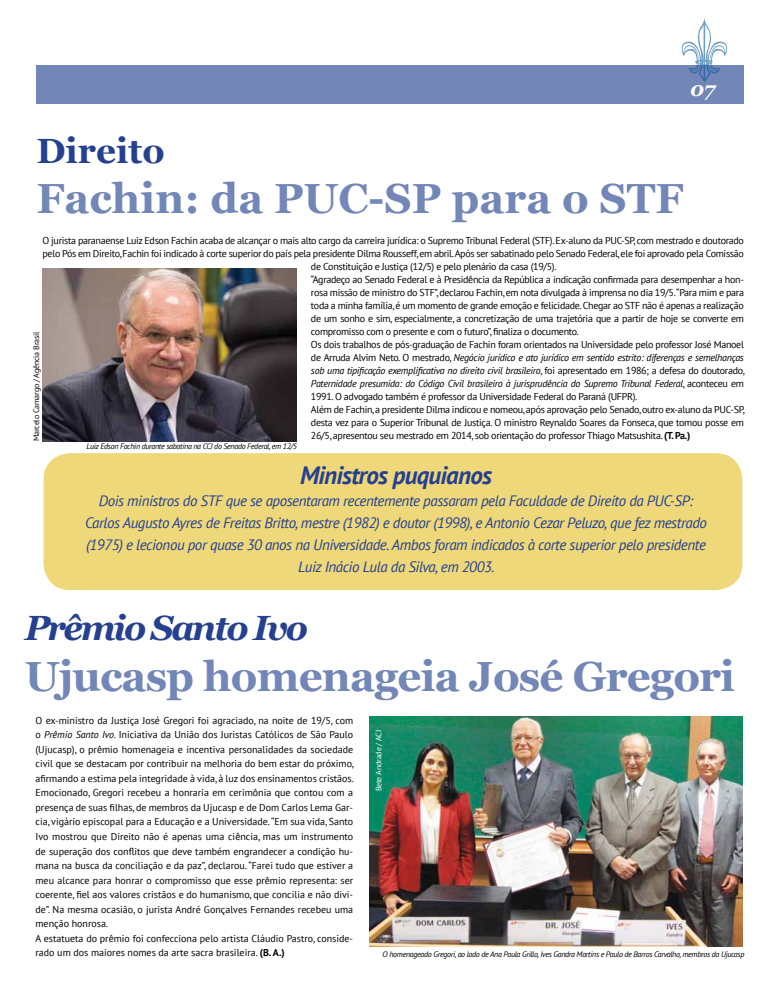
<style>
.page{position:relative;width:780px;height:993px;background:#fff}
.page>*{position:absolute;margin:0;border:0;box-sizing:border-box;transform-origin:0 0}
.t1{font:700 42px "Georgia";letter-spacing:-.02em;color:#7286b8}
.t2{font:700 42px "Georgia";color:#7286b8}
.t3{font:italic 700 35px "Georgia";letter-spacing:-.065em;color:#25408f}
.t4{font:700 35px "Georgia";color:#25408f}
.t5{font:italic 700 25px "PT Sans";letter-spacing:-.03em;color:#25408f}
.t6{font:italic 700 20px "Georgia";color:#fff}
.t7{font:italic 15px/22px "PT Sans";letter-spacing:-.03em;color:#25408f;text-align:center}
.t8{font:10px "PT Sans";letter-spacing:-.03em;color:#000}
.t9{font:10px/14.5px "PT Sans";color:#000}
.t10{font:italic 10px "PT Sans";letter-spacing:-.03em;color:#000}
.t11{font:italic 8px "PT Sans";letter-spacing:-.04em;color:#000}
.t12{font:8px "PT Sans";letter-spacing:-.02em;color:#000}
.t13{font:8px "PT Sans";letter-spacing:-.02em;color:#fff}
.s1{font-style:normal}
.s2{font-weight:700}
.s3{font-style:italic}
</style>
<div class="page">
<img style="left:370px;top:716px;width:372px;height:229px">
<img style="left:43px;top:269px;width:254px;height:172px">
<div style="left:36px;top:66px;width:708px;height:38px;background:#7286b8"></div>
<svg style="left:680px;top:19px;width:48px;height:63px"></svg>
<div style="left:43px;top:453px;width:699px;height:137px;background:#eed879;border-radius:27px"></div>
<h3 class="t6" style="left:690px;top:76px;width:27px">07</h3>
<h2 class="t4" style="left:36px;top:128px;width:130px">Direito</h2>
<h1 class="t2" style="left:36px;top:171px;width:649px">Fachin: da PUC-SP para o STF</h1>
<p class="t8" style="left:43px;top:234px;width:703px">O jurista paranaense Luiz Edson Fachin acaba de alcançar o mais alto cargo da carreira jurídica: o Supremo Tribunal Federal (STF). Ex-aluno da PUC-SP, com mestrado e doutorado</p>
<p class="t8" style="left:43px;top:247px;width:702px">pelo Pós em Direito, Fachin foi indicado à corte superior do país pela presidente Dilma Rousseff, em abril. Após ser sabatinado pelo Senado Federal, ele foi aprovado pela Comissão</p>
<p class="t8" style="left:311px;top:260px;width:247px">de Constituição e Justiça (12/5) e pelo plenário da casa (19/5).</p>
<p class="t8" style="left:311px;top:273px;width:434px">“Agradeço ao Senado Federal e à Presidência da República a indicação confirmada para desempenhar a hon-</p>
<p class="t8" style="left:311px;top:286px;width:434px">rosa missão de ministro do STF”, declarou Fachin, em nota divulgada à imprensa no dia 19/5.“Para mim e para</p>
<p class="t8" style="left:311px;top:299px;width:434px">toda a minha família, é um momento de grande emoção e felicidade. Chegar ao STF não é apenas a realização</p>
<p class="t8" style="left:311px;top:312px;width:434px">de um sonho e sim, especialmente, a concretização de uma trajetória que a partir de hoje se converte em</p>
<p class="t8" style="left:311px;top:325px;width:269px">compromisso com o presente e com o futuro”, finaliza o documento.</p>
<p class="t8" style="left:311px;top:338px;width:434px">Os dois trabalhos de pós-graduação de Fachin foram orientados na Universidade pelo professor José Manoel</p>
<p class="t10" style="left:311px;top:351px;width:434px"><span class="s1">de Arruda Alvim Neto. O mestrado,</span> Negócio jurídico e ato jurídico em sentido estrito: diferenças e semelhanças</p>
<p class="t10" style="left:311px;top:364px;width:435px">sob uma tipificação exemplificativa no direito civil brasileiro<span class="s1">, foi apresentado em 1986; a defesa do doutorado,</span></p>
<p class="t10" style="left:311px;top:377px;width:434px">Paternidade presumida: do Código Civil brasileiro à jurisprudência do Supremo Tribunal Federal<span class="s1">, aconteceu em</span></p>
<p class="t8" style="left:311px;top:390px;width:328px">1991. O advogado também é professor da Universidade Federal do Paraná (UFPR).</p>
<p class="t8" style="left:311px;top:403px;width:435px">Além de Fachin, a presidente Dilma indicou e nomeou, após aprovação pelo Senado, outro ex-aluno da PUC-SP,</p>
<p class="t8" style="left:311px;top:416px;width:434px">desta vez para o Superior Tribunal de Justiça. O ministro Reynaldo Soares da Fonseca, que tomou posse em</p>
<p class="t8" style="left:311px;top:429px;width:381px">26/5, apresentou seu mestrado em 2014, sob orientação do professor Thiago Matsushita. <span class="s2">(T. Pa.)</span></p>
<p class="t12" style="left:31px;top:441px;width:111px;rotate:-90deg">Marcelo Camargo / Agência Brasil</p>
<p class="t11" style="left:86px;top:441px;width:212px">Luiz Edson Fachin durante sabatina na CCJ do Senado Federal, em 12/5</p>
<h3 class="t5" style="left:300px;top:458px;width:193px">Ministros puquianos</h3>
<p class="t7" style="left:85px;top:489px;width:623px">Dois ministros do STF que se aposentaram recentemente passaram pela Faculdade de Direito da PUC-SP:<br>Carlos Augusto Ayres de Freitas Britto, mestre (1982) e doutor (1998), e Antonio Cezar Peluzo, que fez mestrado (1975) e lecionou por quase 30 anos na Universidade. Ambos foram indicados à corte superior pelo presidente Luiz Inácio Lula da Silva, em 2003.</p>
<h2 class="t3" style="left:25px;top:605px;width:285px">Prêmio Santo Ivo</h2>
<h1 class="t1" style="left:25px;top:649px;width:712px">Ujucasp homenageia José Gregori</h1>
<p class="t9" style="left:36px;top:712px;width:320px">O ex-ministro da Justiça José Gregori foi agraciado, na noite de 19/5, com o <span class="s3">Prêmio Santo Ivo</span>. Iniciativa da União dos Juristas Católicos de São Paulo (Ujucasp), o prêmio homenageia e incentiva personalidades da sociedade civil que se destacam por contribuir na melhoria do bem estar do próximo, afirmando a estima pela integridade à vida, à luz dos ensinamentos cristãos.<br>Emocionado, Gregori recebeu a honraria em cerimônia que contou com a presença de suas filhas, de membros da Ujucasp e de Dom Carlos Lema Gar&shy;cia, vigário episcopal para a Educação e a Universidade. “Em sua vida, Santo Ivo mostrou que Direito não é apenas uma ciência, mas um instrumento de superação dos conflitos que deve também engrandecer a condição hu&shy;mana na busca da conciliação e da paz”, declarou. “Farei tudo que estiver a meu alcance para honrar o compromisso que esse prêmio representa: ser coerente, fiel aos valores cristãos e do humanismo, que concilia e não divi&shy;de”. Na mesma ocasião, o jurista André Gonçalves Fernandes recebeu uma menção honrosa.<br>A estatueta do prêmio foi confecciona pelo artista Cláudio Pastro, conside&shy;rado um dos maiores nomes da arte sacra brasileira. <span class="s2">(B. A.)</span></p>
<p class="t13" style="left:373px;top:791px;width:63px;rotate:-90deg">Bete Andrade / ACI</p>
<p class="t11" style="left:382px;top:948px;width:363px">O homenageado Gregori, ao lado de Ana Paula Grillo, Ives Gandra Martins e Paulo de Barros Carvalho, membros da Ujucasp</p>
</div>
